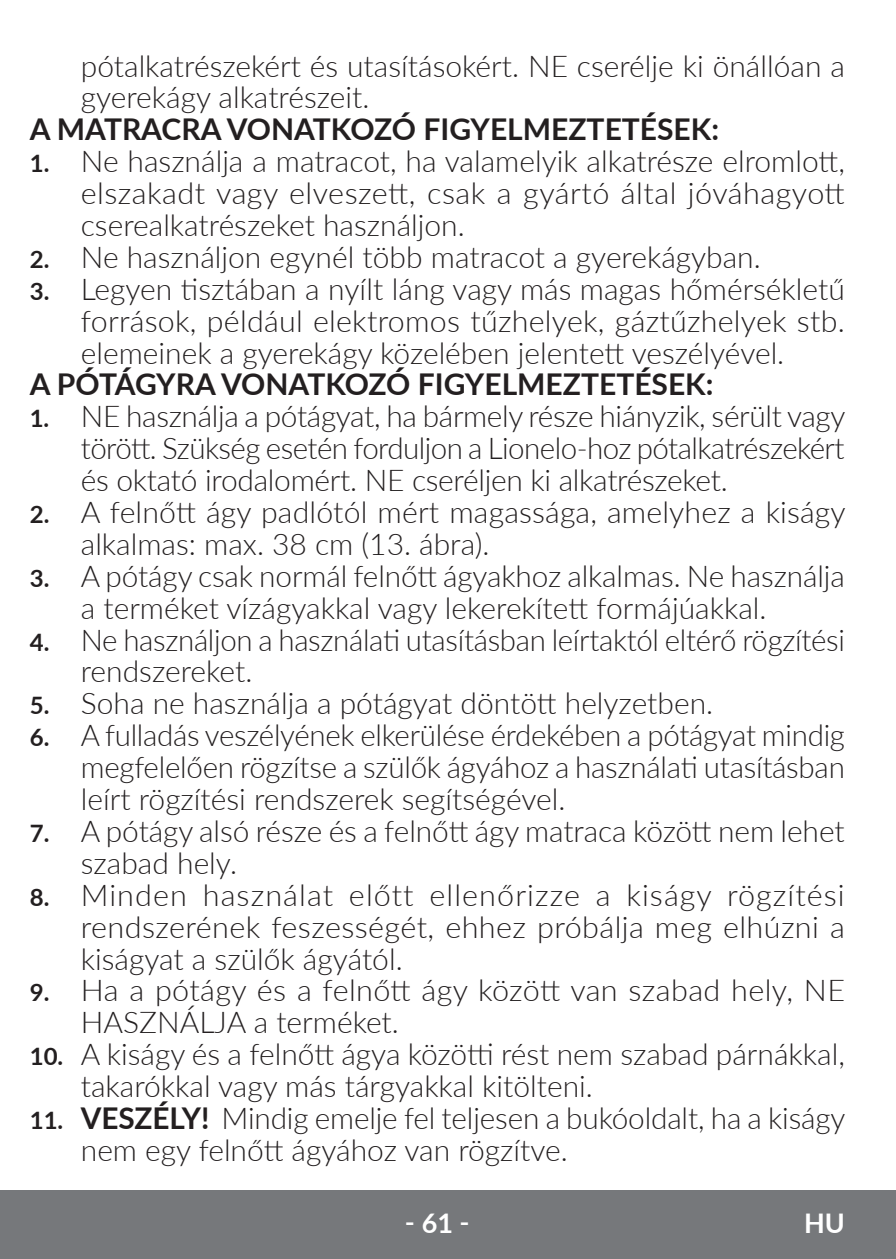
<style>
.page{position:relative;width:896px;height:1259px;background:#fff}
.page>*{position:absolute;margin:0;border:0;box-sizing:border-box;transform-origin:0 0}
.t1{font:300 30px/31.8px "Lato";color:#231f20}
.t2{font:700 30px "Lato";color:#231f20}
.t3{font:700 27px "Lato";color:#fff}
.s1{font-weight:700;font-size:24px}
.s2{font-weight:700}
</style>
<div class="page">
<div style="left:0;top:1190px;width:895px;height:69px;background:#76787b"></div>
<p class="t1" style="left:81px;top:49px;width:765px">pótalkatrészekért és utasításokért. NE cserélje ki önállóan a gyerekágy alkatrészeit.</p>
<p class="t2" style="left:30px;top:107px;width:691px">A MATRACRA VONATKOZÓ FIGYELMEZTETÉSEK:</p>
<p class="t1" style="left:81px;top:144px;width:765px;text-align:justify;text-indent:-51px"><span class="s1">1.</span> Ne használja a matracot, ha valamelyik alkatrésze elromlott, elszakadt vagy elveszett, csak a gyártó által jóváhagyott cserealkatrészeket használjon.</p>
<p class="t1" style="left:30px;top:240px;width:732px"><span class="s1">2.</span> Ne használjon egynél több matracot a gyerekágyban.</p>
<p class="t1" style="left:81px;top:272px;width:765px;text-align:justify;text-indent:-51px"><span class="s1">3.</span> Legyen tisztában a nyílt láng vagy más magas hőmérsékletű források, például elektromos tűzhelyek, gáztűzhelyek stb. elemeinek a gyerekágy közelében jelentett veszélyével.</p>
<p class="t2" style="left:30px;top:362px;width:685px">A PÓTÁGYRA VONATKOZÓ FIGYELMEZTETÉSEK:</p>
<p class="t1" style="left:81px;top:400px;width:766px;text-align:justify;text-indent:-51px"><span class="s1">1.</span> NE használja a pótágyat, ha bármely része hiányzik, sérült vagy törött. Szükség esetén forduljon a Lionelo-hoz pótalkatrészekért és oktató irodalomért. NE cseréljen ki alkatrészeket.</p>
<p class="t1" style="left:81px;top:495px;width:766px;text-indent:-51px"><span class="s1">2.</span> A felnőtt ágy padlótól mért magassága, amelyhez a kiságy alkalmas: max. 38 cm (13. ábra).</p>
<p class="t1" style="left:81px;top:559px;width:765px;text-indent:-51px"><span class="s1">3.</span> A pótágy csak normál felnőtt ágyakhoz alkalmas. Ne használja a terméket vízágyakkal vagy lekerekített formájúakkal.</p>
<p class="t1" style="left:81px;top:623px;width:765px;text-indent:-51px"><span class="s1">4.</span> Ne használjon a használati utasításban leírtaktól eltérő rögzítési rendszereket.</p>
<p class="t1" style="left:30px;top:687px;width:685px"><span class="s1">5.</span> Soha ne használja a pótágyat döntött helyzetben.</p>
<p class="t1" style="left:81px;top:718px;width:765px;text-align:justify;text-indent:-51px"><span class="s1">6.</span> A fulladás veszélyének elkerülése érdekében a pótágyat mindig megfelelően rögzítse a szülők ágyához a használati utasításban leírt rögzítési rendszerek segítségével.</p>
<p class="t1" style="left:81px;top:814px;width:765px;text-indent:-51px"><span class="s1">7.</span> A pótágy alsó része és a felnőtt ágy matraca között nem lehet szabad hely.</p>
<p class="t1" style="left:81px;top:878px;width:765px;text-align:justify;text-indent:-51px"><span class="s1">8.</span> Minden használat előtt ellenőrizze a kiságy rögzítési rendszerének feszességét, ehhez próbálja meg elhúzni a kiságyat a szülők ágyától.</p>
<p class="t1" style="left:81px;top:974px;width:765px;text-indent:-51px"><span class="s1">9.</span> Ha a pótágy és a felnőtt ágy között van szabad hely, NE<br>HASZNÁLJA a terméket.</p>
<p class="t1" style="left:81px;top:1037px;width:765px;text-indent:-51px"><span class="s1">10.</span> A kiságy és a felnőtt ágya közötti rést nem szabad párnákkal, takarókkal vagy más tárgyakkal kitölteni.</p>
<p class="t1" style="left:81px;top:1101px;width:766px;text-indent:-51px"><span class="s1">11.</span> <span class="s2">VESZÉLY!</span> Mindig emelje fel teljesen a bukóoldalt, ha a kiságy nem egy felnőtt ágyához van rögzítve.</p>
<p class="t3" style="left:405px;top:1203px;width:66px">‑ 61 ‑</p>
<p class="t3" style="left:804px;top:1203px;width:42px">HU</p>
</div>
